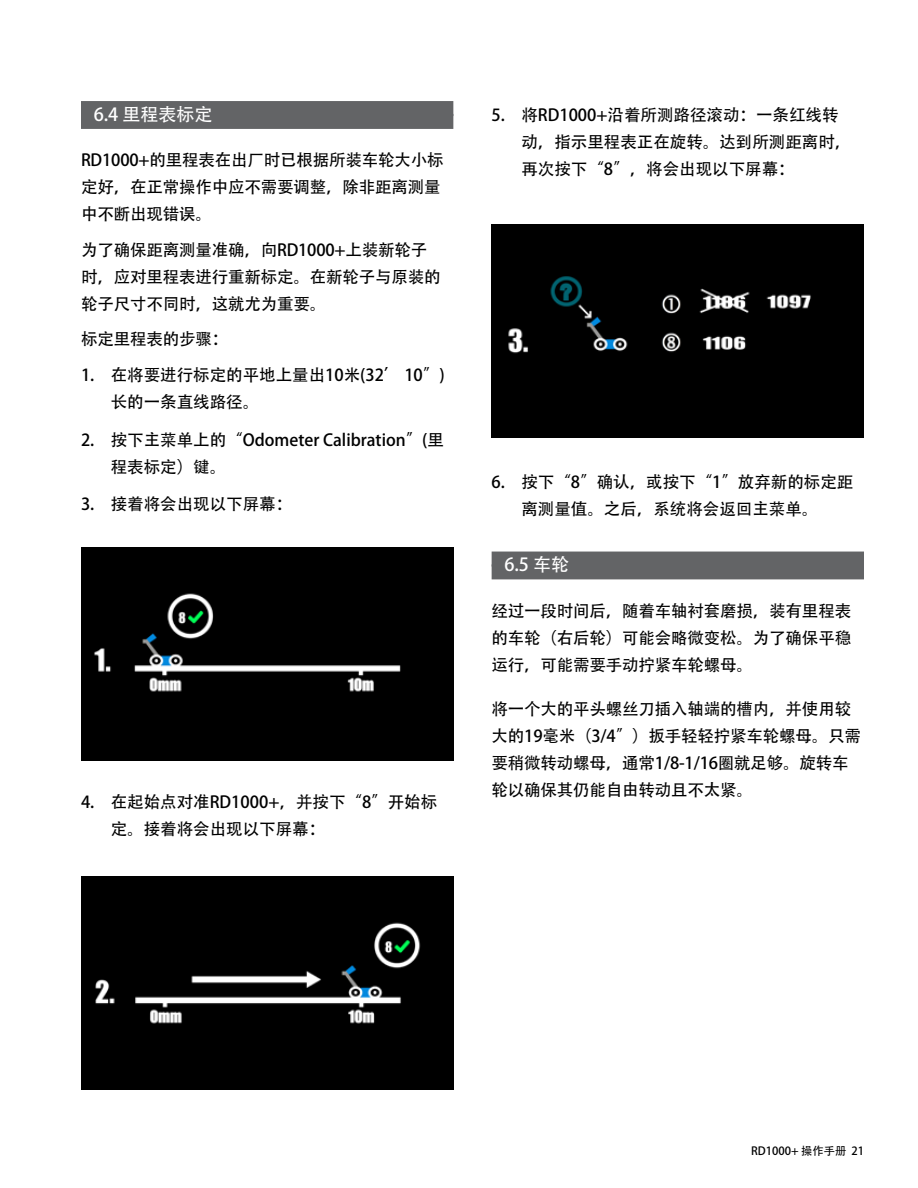
<style>
.page{position:relative;width:918px;height:1188px;background:#fff}
.page>*{position:absolute;margin:0;border:0;box-sizing:border-box;transform-origin:0 0}
.t1{font:18px "Adobe Heiti Std";color:#fff}
.t2{font:16.5px/27px "Adobe Heiti Std";letter-spacing:-.01em;color:#000}
.t3{font:11.25px "Adobe Heiti Std";color:#000}
</style>
<div class="page">
<div style="left:81px;top:101px;width:372px;height:15px;background:#636466"></div>
<div style="left:81px;top:114px;width:372px;height:15px;background:#636466"></div>
<div style="left:81px;top:548px;width:372px;height:213px;background:#000"></div>
<img style="left:81px;top:877px;width:372px;height:212px">
<div style="left:492px;top:225px;width:372px;height:213px;background:#000"></div>
<div style="left:492px;top:552px;width:372px;height:15px;background:#636466"></div>
<div style="left:492px;top:564px;width:372px;height:15px;background:#636466"></div>
<p class="t1" style="left:94px;top:104px;width:120px">6.4 里程表标定</p>
<p class="t2" style="left:81px;top:147px;width:364px">RD1000+的里程表在出厂时已根据所装车轮大小标定好，在正常操作中应不需要调整，除非距离测量中不断出现错误。</p>
<p class="t2" style="left:81px;top:237px;width:361px">为了确保距离测量准确，向RD1000+上装新轮子时，应对里程表进行重新标定。在新轮子与原装的轮子尺寸不同时，这就尤为重要。</p>
<p class="t2" style="left:81px;top:326px;width:149px">标定里程表的步骤：</p>
<p class="t2" style="left:111px;top:362px;width:335px;text-indent:-30px">1. 在将要进行标定的平地上量出10米(32’ 10”)长的一条直线路径。</p>
<p class="t2" style="left:111px;top:426px;width:335px;text-indent:-30px">2. 按下主菜单上的“Odometer Calibration”(里程表标定）键。</p>
<p class="t2" style="left:81px;top:491px;width:213px">3. 接着将会出现以下屏幕：</p>
<p class="t2" style="left:111px;top:789px;width:328px;text-indent:-30px">4. 在起始点对准RD1000+，并按下“8”开始标定。接着将会出现以下屏幕：</p>
<p class="t2" style="left:521px;top:102px;width:331px;text-indent:-30px">5. 将RD1000+沿着所测路径滚动：一条红线转动，指示里程表正在旋转。达到所测距离时，再次按下“8”，将会出现以下屏幕：</p>
<p class="t2" style="left:492px;top:469px;width:363px;text-align:center">6. 按下“8”确认，或按下“1”放弃新的标定距离测量值。之后，系统将会返回主菜单。</p>
<p class="t1" style="left:504px;top:554px;width:66px">6.5 车轮</p>
<p class="t2" style="left:492px;top:598px;width:361px;text-align:justify">经过一段时间后，随着车轴衬套磨损，装有里程表的车轮（右后轮）可能会略微变松。为了确保平稳运行，可能需要手动拧紧车轮螺母。</p>
<p class="t2" style="left:492px;top:696px;width:371px">将一个大的平头螺丝刀插入轴端的槽内，并使用较大的19毫米（3/4”）扳手轻轻拧紧车轮螺母。只需要稍微转动螺母，通常1/8-1/16圈就足够。旋转车轮以确保其仍能自由转动且不太紧。</p>
<p class="t3" style="left:751px;top:1144px;width:114px">RD1000+ 操作手册 21</p>
</div>
